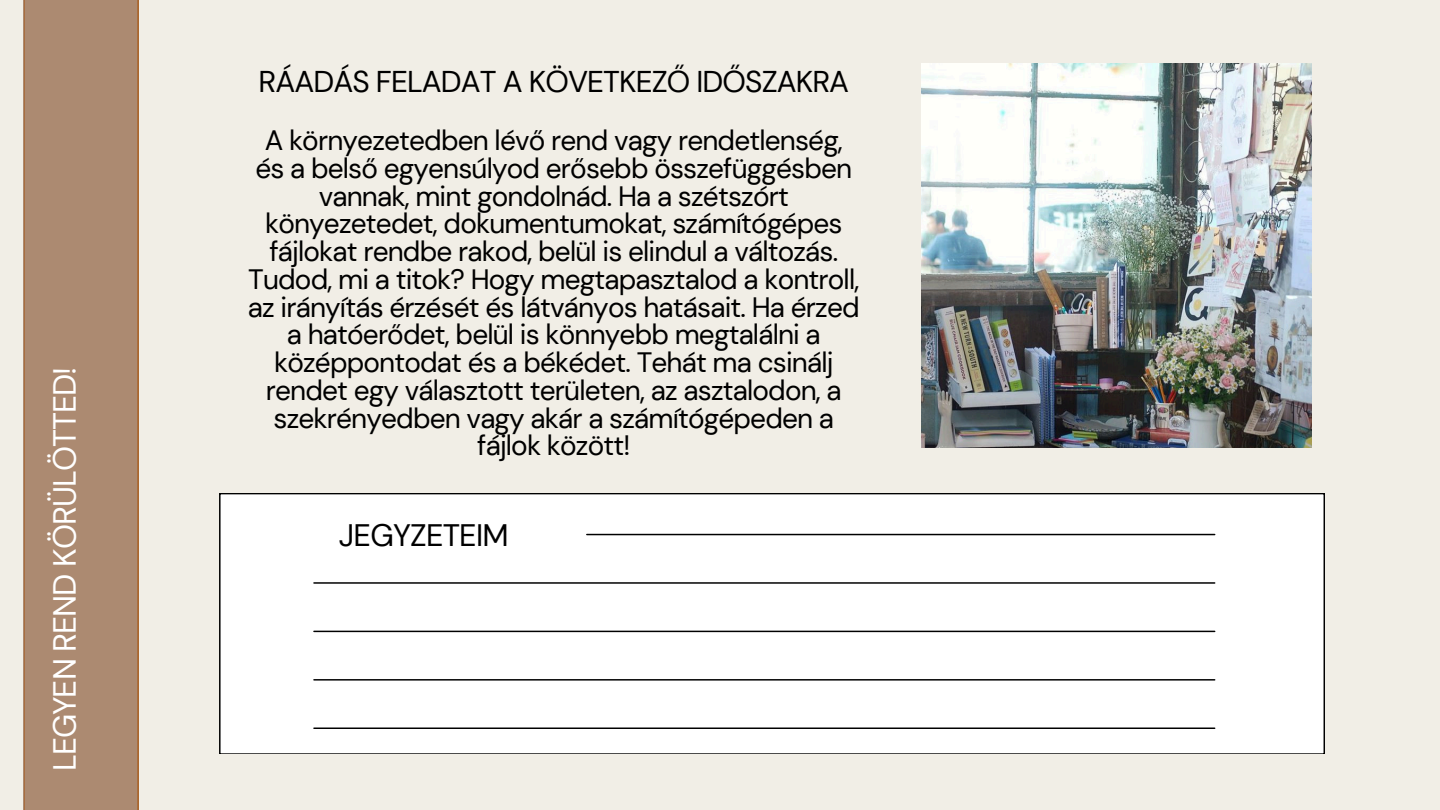
<style>
.page{position:relative;width:1440px;height:810px;background:#f1eee6}
.page>*{position:absolute;margin:0;border:0;box-sizing:border-box;transform-origin:0 0}
.t1{font:32px "DM Sans";letter-spacing:-.03em;color:#fff}
.t2{font:31px "DM Sans";letter-spacing:-.025em;color:#000}
.t3{font:30px "DM Sans";letter-spacing:-.03em;color:#000}
.t4{font:28px/27.8px "DM Sans";letter-spacing:-.03em;color:#000;text-align:center}
</style>
<div class="page">
<div style="left:24px;top:0;width:114px;height:810px;background:#ac8a71"></div>
<div style="left:220px;top:494px;width:1104px;height:260px;background:#fff"></div>
<hr style="left:314px;top:728px;width:901px;height:1px;background:#000">
<hr style="left:314px;top:631px;width:901px;height:1px;background:#000">
<hr style="left:314px;top:582px;width:901px;height:2px;background:#000">
<hr style="left:587px;top:534px;width:628px;height:1px;background:#000">
<hr style="left:314px;top:679px;width:901px;height:2px;background:#000">
<img style="left:922px;top:64px;width:390px;height:383px">
<h1 class="t1" style="left:44px;top:771px;width:406px;rotate:-90deg">LEGYEN REND KÖRÜLÖTTED!</h1>
<p class="t3" style="left:258px;top:62px;width:592px">RÁADÁS FELADAT A KÖVETKEZŐ IDŐSZAKRA</p>
<p class="t4" style="left:248px;top:127px;width:613px">A környezetedben lévő rend vagy rendetlenség, és a belső egyensúlyod erősebb összefüggésben vannak, mint gondolnád. Ha a szétszórt könyezetedet, dokumentumokat, számítógépes fájlokat rendbe rakod, belül is elindul a változás.<br>Tudod, mi a titok? Hogy megtapasztalod a kontroll, az irányítás érzését és látványos hatásait. Ha érzed a hatóerődet, belül is könnyebb megtalálni a középpontodat és a békédet. Tehát ma csinálj rendet egy választott területen, az asztalodon, a szekrényedben vagy akár a számítógépeden a fájlok között!</p>
<h1 class="t2" style="left:339px;top:516px;width:171px">JEGYZETEIM</h1>
</div>
